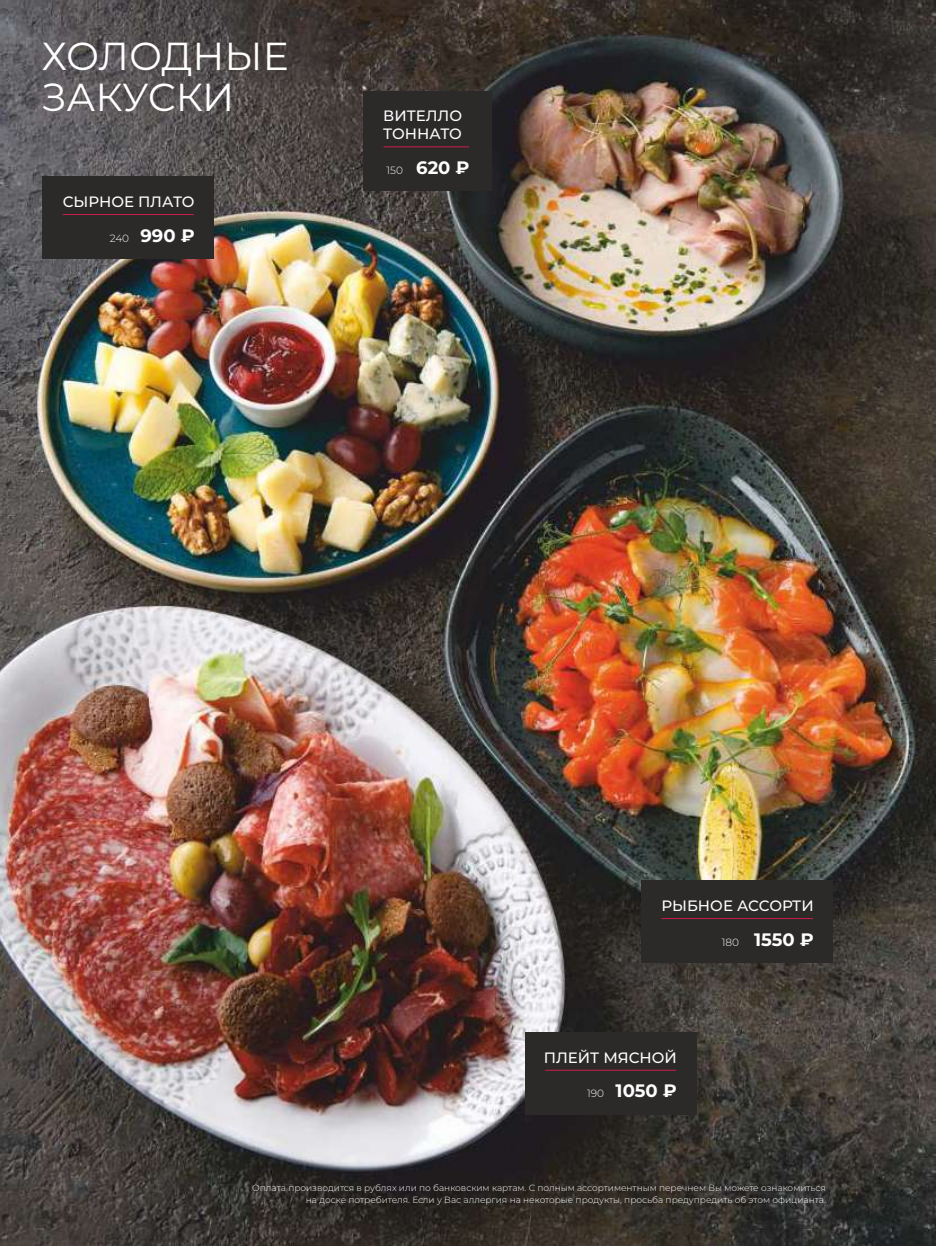
<style>
.page{position:relative;width:936px;height:1246px;background:#fff}
.page>*{position:absolute;margin:0;border:0;box-sizing:border-box;transform-origin:0 0}
.t1{font:39px/40.8px "Montserrat";color:#fefefe}
.t2{font:700 18px "Montserrat";color:#fefefe}
.t3{font:500 15px/17.5px "Montserrat";color:#fefefe}
.t4{font:300 9px/12.5px "Montserrat";color:#fefefe;text-align:right}
.s1{font-weight:300;font-size:10.5px}
</style>
<div class="page">
<img style="left:0;top:0;width:936px;height:1246px">
<div style="left:363px;top:91px;width:128px;height:100px;background:#2b2a29"></div>
<hr style="left:383px;top:146px;width:86px;height:1px;background:#cb1d4c">
<div style="left:43px;top:177px;width:171px;height:82px;background:#2b2a29"></div>
<hr style="left:63px;top:214px;width:131px;height:1px;background:#cb1d4c">
<div style="left:641px;top:880px;width:192px;height:83px;background:#2b2a29"></div>
<hr style="left:661px;top:918px;width:151px;height:1px;background:#cb1d4c">
<div style="left:525px;top:1032px;width:171px;height:83px;background:#2b2a29"></div>
<hr style="left:545px;top:1070px;width:131px;height:1px;background:#cb1d4c">
<h1 class="t1" style="left:42px;top:36px;width:248px">ХОЛОДНЫЕ<br>ЗАКУСКИ</h1>
<h3 class="t3" style="left:63px;top:193px;width:133px">СЫРНОЕ ПЛАТО</h3>
<h2 class="t2" style="left:110px;top:224px;width:86px"><span class="s1">240</span> 990 ₽</h2>
<h3 class="t3" style="left:383px;top:107px;width:80px">ВИТЕЛЛО<br>ТОННАТО</h3>
<h2 class="t2" style="left:386px;top:156px;width:84px"><span class="s1">150</span> 620 ₽</h2>
<h3 class="t3" style="left:661px;top:896px;width:154px">РЫБНОЕ АССОРТИ</h3>
<h3 class="t3" style="left:544px;top:1048px;width:134px">ПЛЕЙТ МЯСНОЙ</h3>
<h2 class="t2" style="left:587px;top:1080px;width:91px"><span class="s1">190</span> 1050 ₽</h2>
<h2 class="t2" style="left:721px;top:928px;width:93px"><span class="s1">180</span> 1550 ₽</h2>
<p class="t4" style="left:252px;top:1181px;width:575px">Оплата производится в рублях или по банковским картам. С полным ассортиментным перечнем Вы можете ознакомиться на доске потребителя. Если у Вас аллергия на некоторые продукты, просьба предупредить об этом официанта.</p>
</div>
